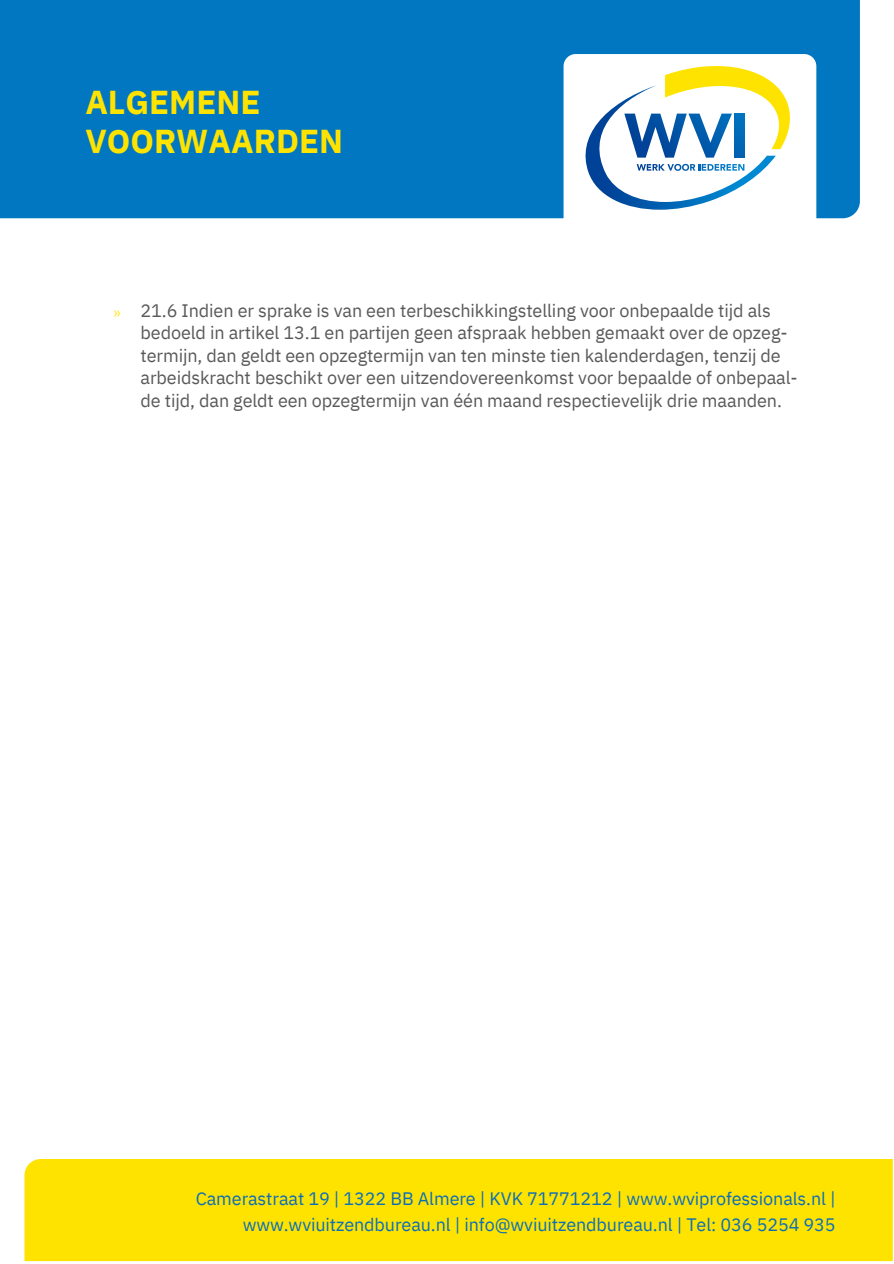
<style>
.page{position:relative;width:894px;height:1264px;background:#fff}
.page>*{position:absolute;margin:0;border:0;box-sizing:border-box;transform-origin:0 0}
.t1{font:700 33px/39.5px "IBM Plex Sans";color:#ffe300}
.t2{font:18px/22.5px "IBM Plex Sans";letter-spacing:-.005em;color:#5a5859}
.t3{font:18px/26px "IBM Plex Sans";letter-spacing:-.005em;color:#0b6eb9;text-align:right}
.t4{font:300 18px "Open Sans Condensed";color:#ffe300}
</style>
<div class="page">
<div style="left:0;top:0;width:859px;height:218px;background:#0077c0"></div>
<div style="left:24px;top:1159px;width:868px;height:102px;background:#ffe300"></div>
<div style="left:563px;top:54px;width:253px;height:187px;background:#fff;border-radius:12px"></div>
<svg style="left:585px;top:66px;width:205px;height:144px"></svg>
<h1 class="t1" style="left:85px;top:80px;width:259px">ALGEMENE<br>VOORWAARDEN</h1>
<p class="t4" style="left:113px;top:299px;width:9px">»</p>
<p class="t2" style="left:140px;top:297px;width:658px">21.6 Indien er sprake is van een terbeschikkingstelling voor onbepaalde tijd als bedoeld in artikel 13.1 en partijen geen afspraak hebben gemaakt over de opzeg&shy;termijn, dan geldt een opzegtermijn van ten minste tien kalenderdagen, tenzij de arbeidskracht beschikt over een uitzendovereenkomst voor bepaalde of onbepaal&shy;de tijd, dan geldt een opzegtermijn van één maand respectievelijk drie maanden.</p>
<p class="t3" style="left:196px;top:1184px;width:641px">Camerastraat 19 | 1322 BB Almere | KVK 71771212 | www.wviprofessionals.nl | www.wviuitzendbureau.nl | info@wviuitzendbureau.nl | Tel: 036 5254 935</p>
</div>
